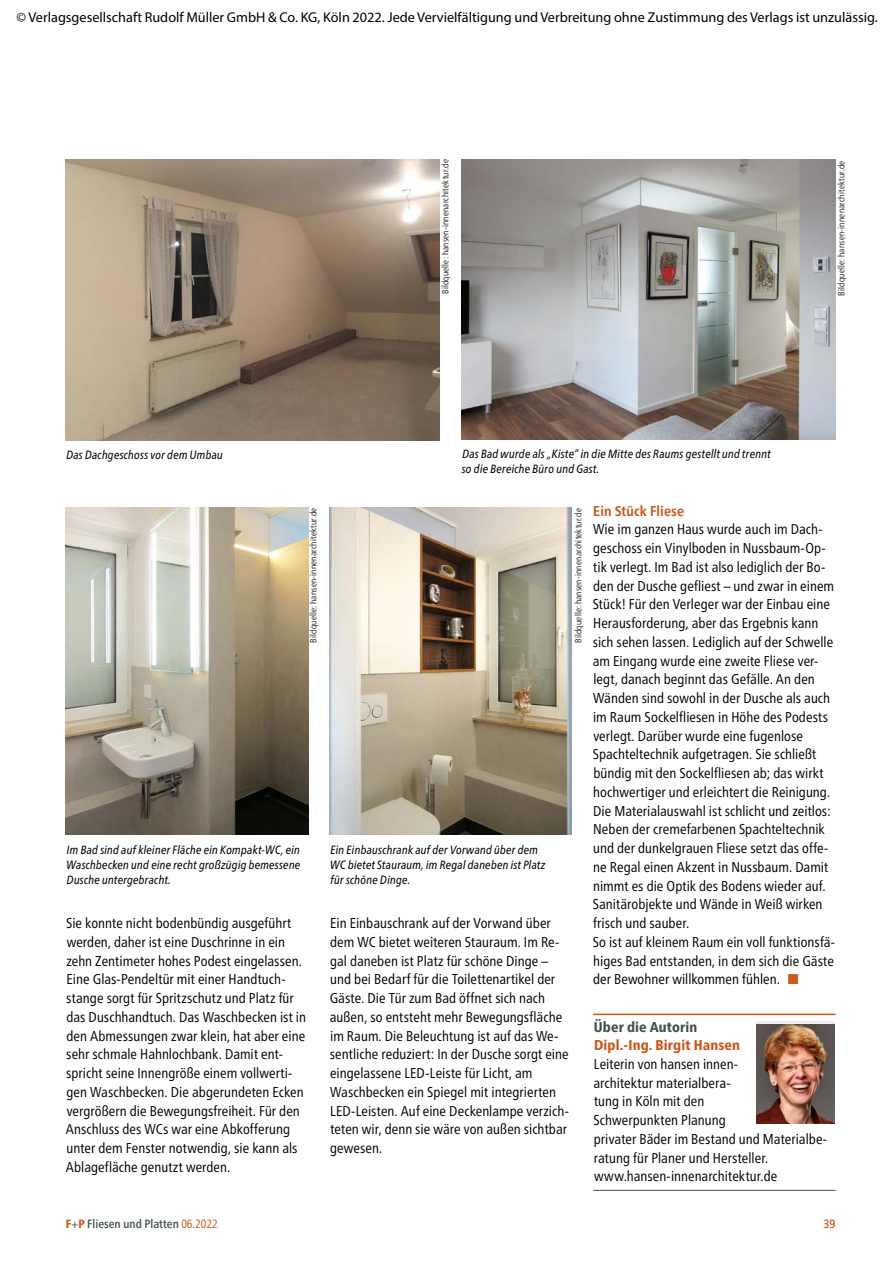
<style>
.page{position:relative;width:893px;height:1263px;background:#fff}
.page>*{position:absolute;margin:0;border:0;box-sizing:border-box;transform-origin:0 0}
.t1{font:condensed 14.25px/18.8px "Frutiger Neue LT Pro";color:#000}
.t2{font:14.25px "Myriad Pro";color:#000}
.t3{font:800 condensed 14.25px "Frutiger Neue LT Pro";letter-spacing:.01em;color:#ca581b}
.t4{font:700 condensed 14.25px "Frutiger Neue LT Pro";letter-spacing:.005em;color:#ca581b}
.t5{font:800 condensed 14.25px "Frutiger Neue LT Pro";letter-spacing:.01em;color:#444f50}
.t6{font:italic condensed 12px/15px "Frutiger Neue LT Pro";letter-spacing:.015em;color:#000}
.t7{font:500 condensed 12px "Frutiger Neue LT Pro";color:#444f50}
.t8{font:500 condensed 12px "Frutiger Neue LT Pro";color:#ca581b}
.t9{font:300 condensed 9px "Frutiger Neue LT Pro";letter-spacing:.02em;color:#000}
.s1{color:#ca581b}
.s2{font-weight:800;color:#ca581b}
.s3{font-weight:400}
.s4{font-weight:400;color:#ca581b}
</style>
<div class="page">
<hr style="left:593px;top:1014px;width:243px;height:1px;background:#ca581b">
<hr style="left:593px;top:1190px;width:243px;height:1px;background:#444f50">
<div style="left:756px;top:1021px;width:79px;height:103px;background:linear-gradient(to right,#eceeef,#eceeef)"></div>
<img style="left:756px;top:1025px;width:79px;height:99px">
<img style="left:461px;top:160px;width:375px;height:279px">
<img style="left:66px;top:507px;width:242px;height:327px">
<img style="left:66px;top:159px;width:374px;height:282px">
<img style="left:330px;top:507px;width:242px;height:327px">
<p class="t2" style="left:17px;top:9px;width:863px">© Verlagsgesellschaft Rudolf Müller GmbH &amp; Co. KG, Köln 2022. Jede Vervielfältigung und Verbreitung ohne Zustimmung des Verlags ist unzulässig.</p>
<p class="t6" style="left:66px;top:447px;width:158px">Das Dachgeschoss vor dem Umbau</p>
<p class="t9" style="left:440px;top:294px;width:136px;rotate:-90deg">Bildquelle: hansen-innenarchitektur.de</p>
<p class="t6" style="left:462px;top:447px;width:310px">Das Bad wurde als „Kiste“ in die Mitte des Raums gestellt und trennt so die Bereiche Büro und Gast.</p>
<p class="t9" style="left:836px;top:295px;width:136px;rotate:-90deg">Bildquelle: hansen-innenarchitektur.de</p>
<p class="t9" style="left:308px;top:643px;width:136px;rotate:-90deg">Bildquelle: hansen-innenarchitektur.de</p>
<p class="t9" style="left:573px;top:643px;width:136px;rotate:-90deg">Bildquelle: hansen-innenarchitektur.de</p>
<p class="t6" style="left:67px;top:842px;width:235px;text-align:justify">Im Bad sind auf kleiner Fläche ein Kompakt-WC, ein Waschbecken und eine recht großzügig bemessene Dusche untergebracht.</p>
<p class="t6" style="left:330px;top:842px;width:217px">Ein Einbauschrank auf der Vorwand über dem<br>WC bietet Stauraum, im Regal daneben ist Platz für schöne Dinge.</p>
<p class="t1" style="left:66px;top:914px;width:242px">Sie konnte nicht bodenbündig ausgeführt werden, daher ist eine Duschrinne in ein zehn Zentimeter hohes Podest eingelassen.<br>Eine Glas-Pendeltür mit einer Handtuch&shy;stange sorgt für Spritzschutz und Platz für das Duschhandtuch. Das Waschbecken ist in den Abmessungen zwar klein, hat aber eine sehr schmale Hahnlochbank. Damit ent&shy;spricht seine Innengröße einem vollwerti&shy;gen Waschbecken. Die abgerundeten Ecken vergrößern die Bewegungsfreiheit. Für den Anschluss des WCs war eine Abkofferung unter dem Fenster notwendig, sie kann als Ablagefläche genutzt werden.</p>
<p class="t1" style="left:330px;top:914px;width:241px">Ein Einbauschrank auf der Vorwand über dem WC bietet weiteren Stauraum. Im Re&shy;gal daneben ist Platz für schöne Dinge – und bei Bedarf für die Toilettenartikel der Gäste. Die Tür zum Bad öffnet sich nach außen, so entsteht mehr Bewegungsfläche im Raum. Die Beleuchtung ist auf das We&shy;sentliche reduziert: In der Dusche sorgt eine eingelassene LED-Leiste für Licht, am Waschbecken ein Spiegel mit integrierten LED-Leisten. Auf eine Deckenlampe verzich&shy;teten wir, denn sie wäre von außen sichtbar gewesen.</p>
<p class="t4" style="left:593px;top:502px;width:93px">Ein Stück Fliese</p>
<p class="t1" style="left:593px;top:520px;width:244px">Wie im ganzen Haus wurde auch im Dach&shy;geschoss ein Vinylboden in Nussbaum-Op&shy;tik verlegt. Im Bad ist also lediglich der Bo&shy;den der Dusche gefliest – und zwar in einem Stück! Für den Verleger war der Einbau eine Herausforderung, aber das Ergebnis kann sich sehen lassen. Lediglich auf der Schwelle am Eingang wurde eine zweite Fliese ver&shy;legt, danach beginnt das Gefälle. An den Wänden sind sowohl in der Dusche als auch im Raum Sockelfliesen in Höhe des Podests verlegt. Darüber wurde eine fugenlose Spachteltechnik aufgetragen. Sie schließt bündig mit den Sockelfliesen ab; das wirkt hochwertiger und erleichtert die Reinigung.<br>Die Materialauswahl ist schlicht und zeitlos:<br>Neben der cremefarbenen Spachteltechnik und der dunkelgrauen Fliese setzt das offe&shy;ne Regal einen Akzent in Nussbaum. Damit nimmt es die Optik des Bodens wieder auf.<br>Sanitärobjekte und Wände in Weiß wirken frisch und sauber.<br>So ist auf kleinem Raum ein voll funktionsfä&shy;higes Bad entstanden, in dem sich die Gäste der Bewohner willkommen fühlen. <span class="s1">■</span></p>
<p class="t5" style="left:594px;top:1019px;width:105px">Über die Autorin</p>
<p class="t3" style="left:594px;top:1037px;width:147px">Dipl.-Ing. Birgit Hansen</p>
<p class="t1" style="left:593px;top:1054px;width:235px">Leiterin von hansen innen-<br>architektur materialbera-<br>tung in Köln mit den<br>Schwerpunkten Planung<br>privater Bäder im Bestand und Materialbe&shy;ratung für Planer und Hersteller. www.hansen-innenarchitektur.de</p>
<p class="t7" style="left:66px;top:1217px;width:153px"><span class="s2">F</span><span class="s3">+</span><span class="s2">P</span> Fliesen und Platten <span class="s4">06.2022</span></p>
<p class="t8" style="left:823px;top:1217px;width:14px">39</p>
</div>
